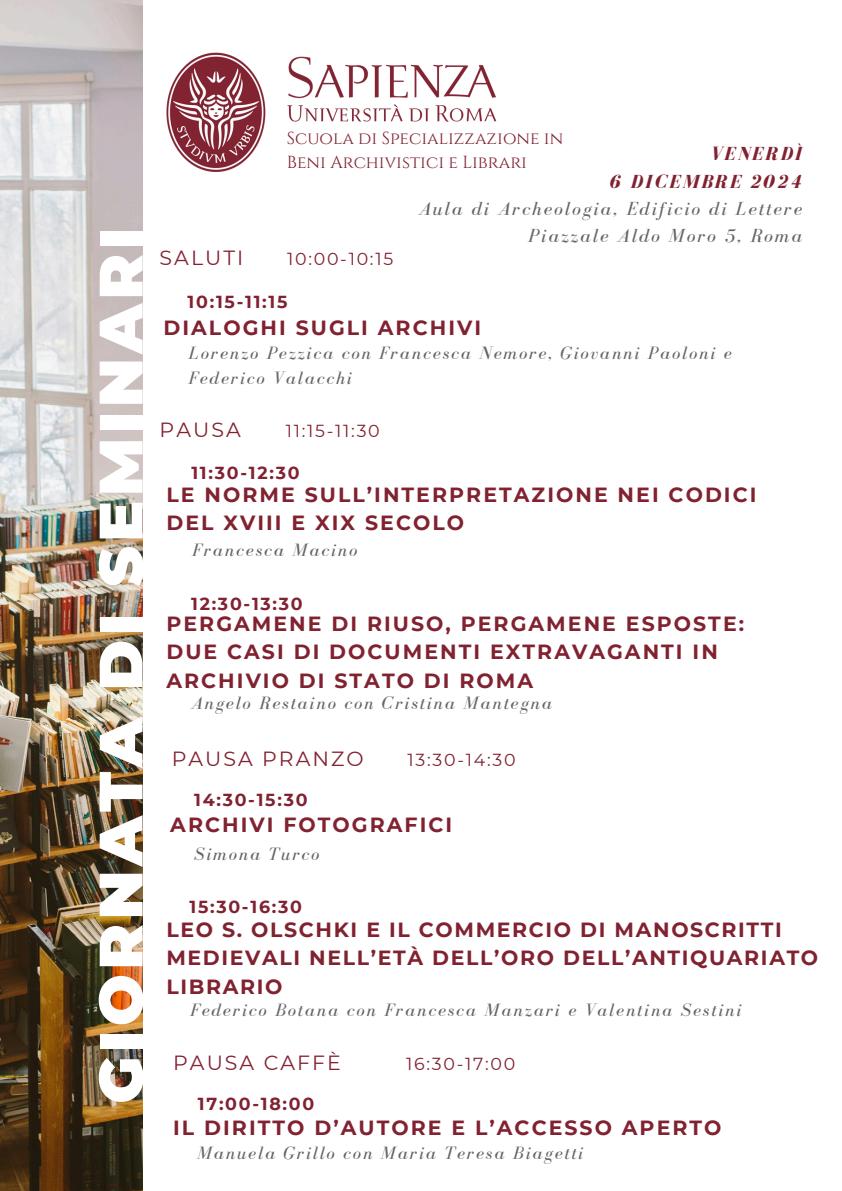
<style>
.page{position:relative;width:842px;height:1191px;background:#fff}
.page>*{position:absolute;margin:0;border:0;box-sizing:border-box;transform-origin:0 0}
.t1{font:900 61.3px "Montserrat";letter-spacing:.075em;color:#fff}
.t2{font:700 20.5px/28.5px "Montserrat";letter-spacing:.1em;color:#812231}
.t3{font:700 20.5px/28.5px "Montserrat";letter-spacing:.08em;color:#812231}
.t4{font:20.5px "Montserrat";letter-spacing:.1em;color:#812231}
.t5{font:italic 19.5px/27px "Bodoni FLF";letter-spacing:.1em;color:#666;text-align:right}
.t6{font:italic 700 19.5px/27.8px "Bodoni FLF";letter-spacing:.1em;color:#812231;text-align:right}
.t7{font:italic 18.4px/25.5px "Bodoni FLF";letter-spacing:.1em;color:#666}
.t8{font:700 17.4px "Montserrat";letter-spacing:.1em;color:#812231}
.t9{font:17.4px/24px "Cinzel";color:#812231}
.t10{font:17.4px "Montserrat";letter-spacing:.1em;color:#812231}
</style>
<div class="page">
<img style="left:0;top:0;width:142px;height:1190px">
<img style="left:166px;top:52px;width:100px;height:120px">
<img style="left:287px;top:56px;width:210px;height:66px">
<h1 class="t1" style="left:83px;top:1103px;width:877px;rotate:-90deg">GIORNATA DI SEMINARI</h1>
<p class="t9" style="left:287px;top:126px;width:278px">Scuola di Specializzazione in<br>Beni Archivistici e Librari</p>
<p class="t6" style="left:610px;top:139px;width:194px">VENERDÌ<br>6 DICEMBRE 2024</p>
<p class="t5" style="left:419px;top:195px;width:385px">Aula di Archeologia, Edificio di Lettere<br>Piazzale Aldo Moro 5, Roma</p>
<p class="t4" style="left:160px;top:245px;width:85px">SALUTI</p>
<p class="t10" style="left:287px;top:248px;width:108px">10:00-10:15</p>
<p class="t8" style="left:188px;top:290px;width:101px">10:15-11:15</p>
<p class="t2" style="left:164px;top:313px;width:319px">DIALOGHI SUGLI ARCHIVI</p>
<p class="t7" style="left:188px;top:340px;width:545px">Lorenzo Pezzica con Francesca Nemore, Giovanni Paoloni e<br>Federico Valacchi</p>
<p class="t4" style="left:160px;top:417px;width:83px">PAUSA</p>
<p class="t10" style="left:286px;top:420px;width:95px">11:15-11:30</p>
<p class="t8" style="left:191px;top:462px;width:110px">11:30-12:30</p>
<p class="t2" style="left:166px;top:480px;width:592px">LE NORME SULL’INTERPRETAZIONE NEI CODICI<br>DEL XVIII E XIX SECOLO</p>
<h5 class="t7" style="left:192px;top:537px;width:167px">Francesca Macino</h5>
<p class="t8" style="left:191px;top:593px;width:113px">12:30-13:30</p>
<p class="t2" style="left:166px;top:609px;width:579px">PERGAMENE DI RIUSO, PERGAMENE ESPOSTE:<br>DUE CASI DI DOCUMENTI EXTRAVAGANTI IN<br>ARCHIVIO DI STATO DI ROMA</p>
<p class="t7" style="left:191px;top:690px;width:362px">Angelo Restaino con Cristina Mantegna</p>
<p class="t4" style="left:172px;top:745px;width:194px">PAUSA PRANZO</p>
<p class="t10" style="left:408px;top:748px;width:109px">13:30-14:30</p>
<p class="t8" style="left:194px;top:789px;width:115px">14:30-15:30</p>
<p class="t2" style="left:170px;top:810px;width:283px">ARCHIVI FOTOGRAFICI</p>
<p class="t7" style="left:194px;top:841px;width:127px">Simona Turco</p>
<p class="t8" style="left:189px;top:896px;width:114px">15:30-16:30</p>
<p class="t3" style="left:166px;top:914px;width:653px">LEO S. OLSCHKI E IL COMMERCIO DI MANOSCRITTI<br>MEDIEVALI NELL’ETÀ DELL’ORO DELL’ANTIQUARIATO<br>LIBRARIO</p>
<p class="t7" style="left:190px;top:997px;width:553px">Federico Botana con Francesca Manzari e Valentina Sestini</p>
<p class="t4" style="left:173px;top:1049px;width:169px">PAUSA CAFFÈ</p>
<p class="t10" style="left:406px;top:1052px;width:111px">16:30-17:00</p>
<p class="t8" style="left:198px;top:1093px;width:118px">17:00-18:00</p>
<p class="t2" style="left:173px;top:1113px;width:550px">IL DIRITTO D’AUTORE E L’ACCESSO APERTO</p>
<p class="t7" style="left:197px;top:1140px;width:388px">Manuela Grillo con Maria Teresa Biagetti</p>
</div>
